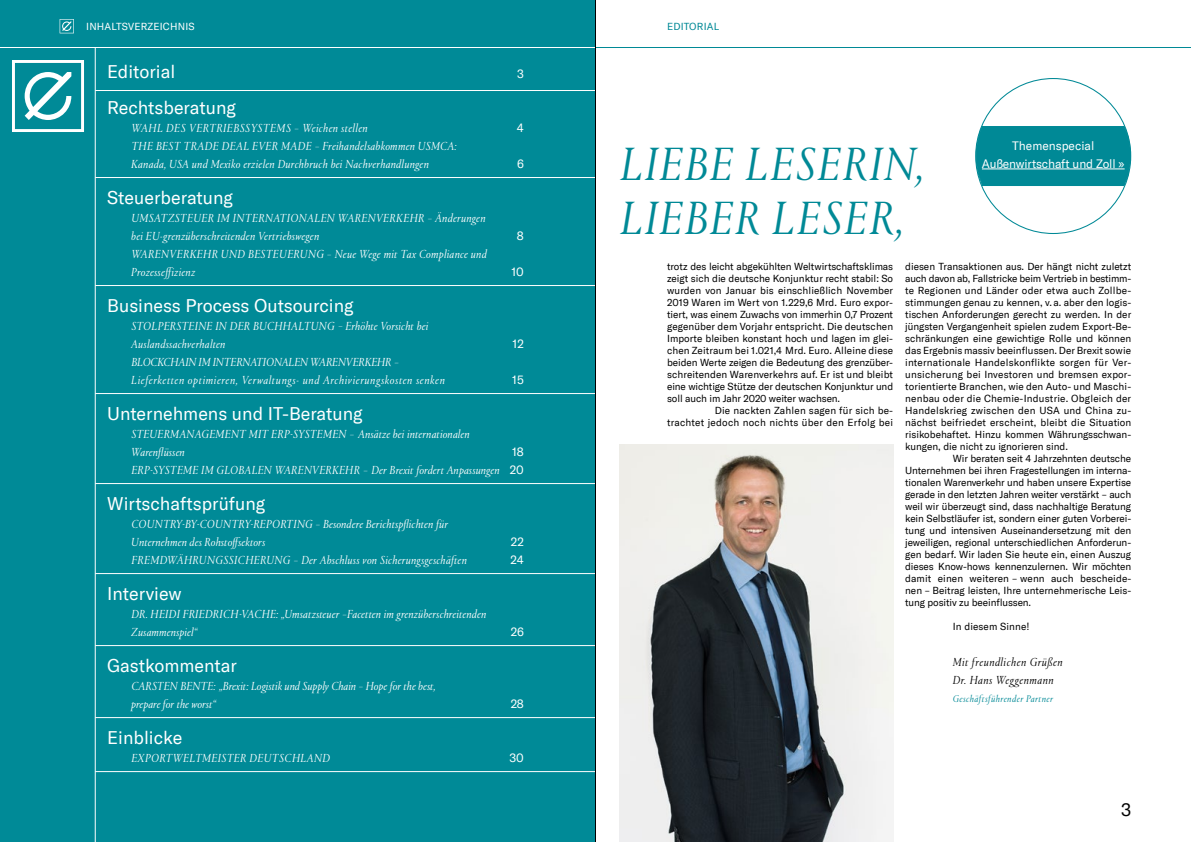
<style>
.page{position:relative;width:1191px;height:842px;background:#fff}
.page>*{position:absolute;margin:0;border:0;box-sizing:border-box;transform-origin:0 0}
.t1{font:italic 300 48px/54px "Portrait TT";letter-spacing:.04em;color:#008996}
.t2{font:18px "GT America";color:#fff}
.t3{font:18px "GT America";color:#000}
.t4{font:italic 300 12px/18px "Portrait TT";letter-spacing:.02em;color:#fff}
.t5{font:italic 300 12px/18px "Portrait TT";letter-spacing:.04em;color:#fff}
.t6{font:italic 300 12px/18px "Portrait TT";color:#fff}
.t7{font:12px/18px "GT America";letter-spacing:-.005em;color:#fff;text-align:center}
.t8{font:italic 300 12px/18px "Portrait TT";letter-spacing:.04em;color:#000}
.t9{font:10px "GT America";color:#000}
.t10{font:10px "GT America";letter-spacing:.02em;color:#000}
.t11{font:10px "GT America";letter-spacing:-.02em;color:#000}
.t12{font:italic 300 10px "Portrait TT";letter-spacing:.04em;color:#008996}
.t13{font:10px "GT America";letter-spacing:.02em;color:#fff}
.t14{font:10px "GT America";letter-spacing:.02em;color:#008996}
.s1{font-family:"GT America";font-weight:400;font-style:normal}
</style>
<div class="page">
<div style="left:0;top:0;width:595px;height:842px;background:#008a97"></div>
<hr style="left:95px;top:90px;width:517px;height:1px;background:#fff">
<hr style="left:95px;top:177px;width:502px;height:1px;background:#fff">
<hr style="left:95px;top:285px;width:502px;height:1px;background:#fff">
<hr style="left:95px;top:393px;width:502px;height:1px;background:#fff">
<hr style="left:95px;top:483px;width:502px;height:1px;background:#fff">
<hr style="left:95px;top:573px;width:502px;height:1px;background:#fff">
<hr style="left:95px;top:645px;width:502px;height:1px;background:#fff">
<hr style="left:95px;top:717px;width:502px;height:1px;background:#fff">
<hr style="left:95px;top:771px;width:502px;height:1px;background:#fff">
<hr style="left:95px;top:48px;width:1px;height:794px;background:#fff">
<hr style="left:0;top:47px;width:595px;height:1px;background:#fff">
<svg style="left:12px;top:60px;width:72px;height:72px"></svg>
<hr style="left:595px;top:47px;width:596px;height:1px;background:#008996">
<hr style="left:595px;top:0;width:1px;height:842px;background:#000">
<img style="left:619px;top:444px;width:274px;height:398px">
<svg style="left:975px;top:125px;width:156px;height:65px;background:#1d96a1"></svg>
<svg style="left:60px;top:19px;width:14px;height:14px"></svg>
<p class="t13" style="left:86px;top:21px;width:110px">INHALTSVERZEICHNIS</p>
<h2 class="t2" style="left:107px;top:61px;width:70px">Editorial</h2>
<p class="t7" style="left:517px;top:65px;width:8px">3</p>
<h2 class="t2" style="left:107px;top:97px;width:130px">Rechtsberatung</h2>
<p class="t4" style="left:131px;top:119px;width:238px">WAHL DES VERTRIEBSSYSTEMS – Weichen stellen</p>
<p class="t7" style="left:517px;top:119px;width:9px">4</p>
<p class="t4" style="left:131px;top:137px;width:327px">THE BEST TRADE DEAL EVER MADE – Freihandelsabkommen USMCA:<br>Kanada, USA und Mexiko erzielen Durchbruch bei Nachverhandlungen</p>
<p class="t7" style="left:517px;top:155px;width:8px">6</p>
<h2 class="t2" style="left:107px;top:187px;width:127px">Steuerberatung</h2>
<p class="t4" style="left:131px;top:209px;width:356px">UMSATZSTEUER IM INTERNATIONALEN WARENVERKEHR – Änderungen bei EU-grenzüberschreitenden Vertriebswegen</p>
<p class="t4" style="left:131px;top:245px;width:357px">WARENVERKEHR UND BESTEUERUNG – Neue Wege mit Tax Compliance und<br>Prozesseffizienz</p>
<h2 class="t2" style="left:107px;top:295px;width:248px">Business Process Outsourcing</h2>
<p class="t4" style="left:131px;top:317px;width:298px">STOLPERSTEINE IN DER BUCHHALTUNG – Erhöhte Vorsicht bei<br>Auslandssachverhalten</p>
<p class="t5" style="left:131px;top:353px;width:315px">BLOCKCHAIN IM INTERNATIONALEN WARENVERKEHR –<br>Lieferketten optimieren, Verwaltungs- und Archivierungskosten senken</p>
<p class="t7" style="left:517px;top:227px;width:8px">8</p>
<p class="t7" style="left:511px;top:263px;width:14px">10</p>
<p class="t7" style="left:512px;top:335px;width:13px">12</p>
<p class="t7" style="left:512px;top:371px;width:13px">15</p>
<h2 class="t2" style="left:107px;top:403px;width:257px">Unternehmens und IT-Beratung</h2>
<p class="t4" style="left:131px;top:425px;width:340px">STEUERMANAGEMENT MIT ERP-SYSTEMEN – Ansätze bei internationalen<br>Warenflüssen</p>
<p class="t7" style="left:512px;top:443px;width:13px">18</p>
<p class="t4" style="left:131px;top:461px;width:394px">ERP-SYSTEME IM GLOBALEN WARENVERKEHR – Der Brexit fordert Anpassungen <span class="s1">20</span></p>
<h2 class="t2" style="left:107px;top:493px;width:160px">Wirtschaftsprüfung</h2>
<p class="t4" style="left:131px;top:515px;width:318px">COUNTRY-BY-COUNTRY-REPORTING – Besondere Berichtspflichten für<br>Unternehmen des Rohstoffsektors</p>
<p class="t7" style="left:511px;top:533px;width:14px">22</p>
<p class="t4" style="left:131px;top:551px;width:337px">FREMDWÄHRUNGSSICHERUNG – Der Abschluss von Sicherungsgeschäften</p>
<p class="t7" style="left:510px;top:551px;width:15px">24</p>
<h2 class="t2" style="left:107px;top:583px;width:76px">Interview</h2>
<p class="t4" style="left:131px;top:605px;width:356px">DR. HEIDI FRIEDRICH-VACHE: „Umsatzsteuer –Facetten im grenzüberschreitenden<br>Zusammenspiel“</p>
<p class="t7" style="left:511px;top:623px;width:15px">26</p>
<h2 class="t2" style="left:107px;top:655px;width:131px">Gastkommentar</h2>
<p class="t6" style="left:131px;top:677px;width:306px">CARSTEN BENTE: „Brexit: Logistik und Supply Chain – Hope for the best, prepare for the worst“</p>
<p class="t7" style="left:510px;top:695px;width:15px">28</p>
<h2 class="t2" style="left:107px;top:727px;width:77px">Einblicke</h2>
<p class="t5" style="left:131px;top:749px;width:200px">EXPORTWELTMEISTER DEUTSCHLAND</p>
<p class="t7" style="left:509px;top:749px;width:16px">30</p>
<p class="t14" style="left:667px;top:21px;width:54px">EDITORIAL</p>
<h1 class="t1" style="left:620px;top:136px;width:306px">LIEBE LESERIN,<br>LIEBER LESER,</h1>
<p class="t7" style="left:982px;top:137px;width:144px">Themenspecial<br>Außenwirtschaft und Zoll »</p>
<p class="t9" style="left:667px;top:261px;width:227px">trotz des leicht abgekühlten Weltwirtschaftsklimas</p>
<p class="t9" style="left:667px;top:273px;width:227px">zeigt sich die deutsche Konjunktur recht stabil: So</p>
<p class="t9" style="left:667px;top:285px;width:227px">wurden von Januar bis einschließlich November</p>
<p class="t9" style="left:667px;top:297px;width:227px">2019 Waren im Wert von 1.229,6 Mrd. Euro expor-</p>
<p class="t9" style="left:667px;top:309px;width:227px">tiert, was einem Zuwachs von immerhin 0,7 Prozent</p>
<p class="t9" style="left:667px;top:321px;width:227px">gegenüber dem Vorjahr entspricht. Die deutschen</p>
<p class="t9" style="left:667px;top:333px;width:227px">Importe bleiben konstant hoch und lagen im glei-</p>
<p class="t9" style="left:667px;top:345px;width:227px">chen Zeitraum bei 1.021,4 Mrd. Euro. Alleine diese</p>
<p class="t9" style="left:667px;top:357px;width:227px">beiden Werte zeigen die Bedeutung des grenzüber-</p>
<p class="t9" style="left:667px;top:369px;width:227px">schreitenden Warenverkehrs auf. Er ist und bleibt</p>
<p class="t9" style="left:667px;top:381px;width:227px">eine wichtige Stütze der deutschen Konjunktur und</p>
<p class="t9" style="left:667px;top:393px;width:175px">soll auch im Jahr 2020 weiter wachsen.</p>
<p class="t10" style="left:714px;top:405px;width:180px">Die nackten Zahlen sagen für sich be-</p>
<p class="t10" style="left:667px;top:417px;width:227px">trachtet jedoch noch nichts über den Erfolg bei</p>
<p class="t9" style="left:905px;top:261px;width:227px">diesen Transaktionen aus. Der hängt nicht zuletzt</p>
<p class="t11" style="left:905px;top:273px;width:227px">auch davon ab, Fallstricke beim Vertrieb in bestimm-</p>
<p class="t10" style="left:905px;top:285px;width:227px">te Regionen und Länder oder etwa auch Zollbe-</p>
<p class="t9" style="left:905px;top:297px;width:227px">stimmungen genau zu kennen, v. a. aber den logis-</p>
<p class="t9" style="left:905px;top:309px;width:227px">tischen Anforderungen gerecht zu werden. In der</p>
<p class="t9" style="left:905px;top:321px;width:227px">jüngsten Vergangenheit spielen zudem Export-Be-</p>
<p class="t9" style="left:905px;top:333px;width:227px">schränkungen eine gewichtige Rolle und können</p>
<p class="t9" style="left:905px;top:345px;width:227px">das Ergebnis massiv beeinflussen. Der Brexit sowie</p>
<p class="t10" style="left:905px;top:357px;width:227px">internationale Handelskonflikte sorgen für Ver-</p>
<p class="t10" style="left:905px;top:369px;width:227px">unsicherung bei Investoren und bremsen expor-</p>
<p class="t9" style="left:905px;top:381px;width:227px">torientierte Branchen, wie den Auto- und Maschi-</p>
<p class="t10" style="left:905px;top:393px;width:227px">nenbau oder die Chemie-Industrie. Obgleich der</p>
<p class="t10" style="left:905px;top:405px;width:227px">Handelskrieg zwischen den USA und China zu-</p>
<p class="t10" style="left:905px;top:417px;width:227px">nächst beifriedet erscheint, bleibt die Situation</p>
<p class="t9" style="left:905px;top:429px;width:227px">risikobehaftet. Hinzu kommen Währungsschwan-</p>
<p class="t9" style="left:905px;top:441px;width:164px">kungen, die nicht zu ignorieren sind.</p>
<p class="t9" style="left:952px;top:453px;width:180px">Wir beraten seit 4 Jahrzehnten deutsche</p>
<p class="t9" style="left:905px;top:465px;width:227px">Unternehmen bei ihren Fragestellungen im interna-</p>
<p class="t9" style="left:905px;top:477px;width:227px">tionalen Warenverkehr und haben unsere Expertise</p>
<p class="t9" style="left:905px;top:489px;width:227px">gerade in den letzten Jahren weiter verstärkt – auch</p>
<p class="t9" style="left:905px;top:501px;width:227px">weil wir überzeugt sind, dass nachhaltige Beratung</p>
<p class="t9" style="left:905px;top:513px;width:227px">kein Selbstläufer ist, sondern einer guten Vorberei-</p>
<p class="t9" style="left:905px;top:525px;width:227px">tung und intensiven Auseinandersetzung mit den</p>
<p class="t9" style="left:905px;top:537px;width:227px">jeweiligen, regional unterschiedlichen Anforderun-</p>
<p class="t9" style="left:905px;top:549px;width:227px">gen bedarf. Wir laden Sie heute ein, einen Auszug</p>
<p class="t9" style="left:905px;top:561px;width:227px">dieses Know-hows kennenzulernen. Wir möchten</p>
<p class="t9" style="left:905px;top:573px;width:227px">damit einen weiteren – wenn auch bescheide-</p>
<p class="t9" style="left:905px;top:585px;width:227px">nen – Beitrag leisten, Ihre unternehmerische Leis-</p>
<p class="t9" style="left:905px;top:597px;width:127px">tung positiv zu beeinflussen.</p>
<p class="t9" style="left:952px;top:621px;width:78px">In diesem Sinne!</p>
<p class="t8" style="left:952px;top:653px;width:111px">Mit freundlichen Grüßen<br>Dr. Hans Weggenmann</p>
<p class="t12" style="left:952px;top:692px;width:102px">Geschäftsführender Partner</p>
<h2 class="t3" style="left:1121px;top:799px;width:12px">3</h2>
</div>
